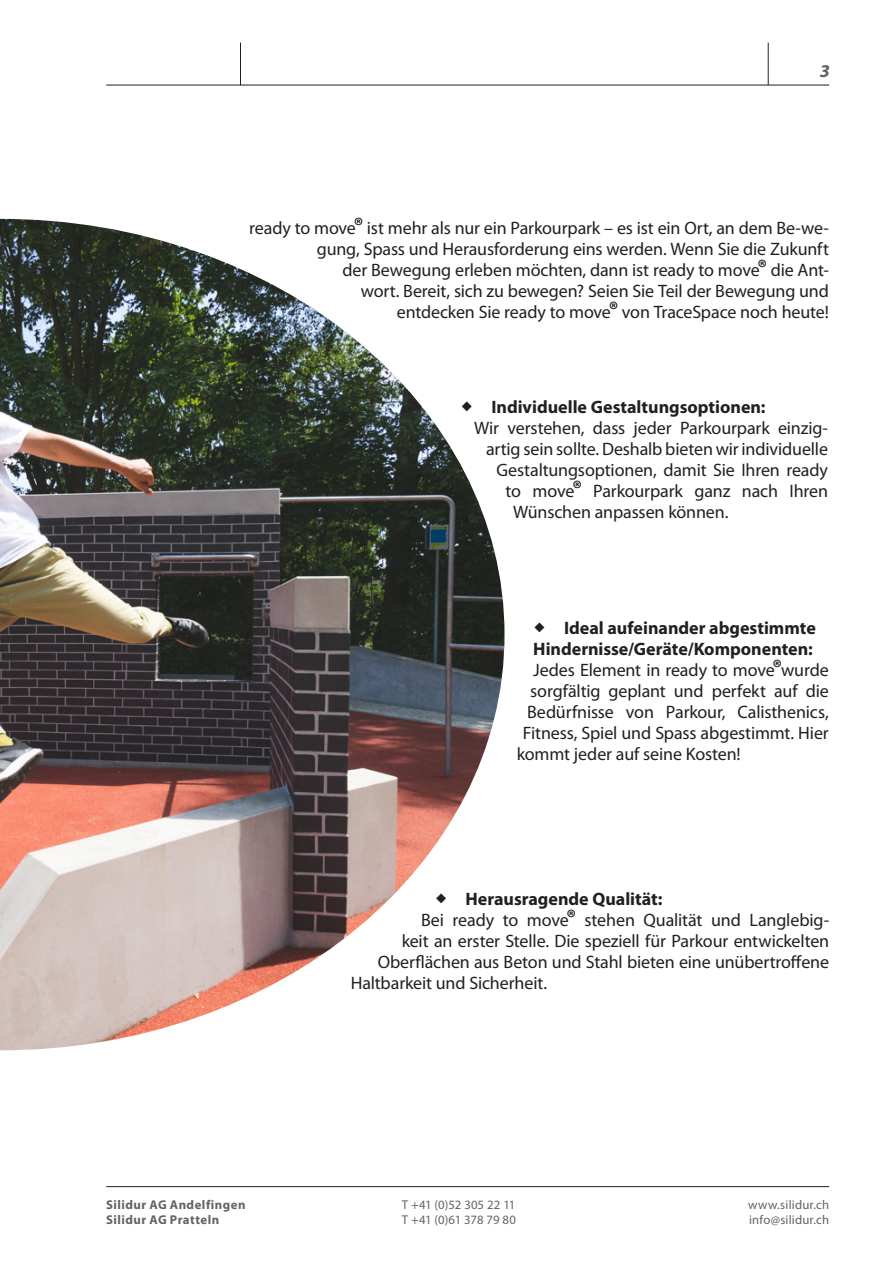
<style>
.page{position:relative;width:893px;height:1263px;background:#fff}
.page>*{position:absolute;margin:0;border:0;box-sizing:border-box;transform-origin:0 0}
.t1{font:18px/21px "Myriad Pro";letter-spacing:-.01em;color:#231f20;text-align:right}
.t2{font:700 18px "Myriad Pro";color:#231f20}
.t3{font:italic 700 18px "Myriad Pro";color:#636366}
.t4{font:12.75px "Myriad Pro";letter-spacing:.01em;color:#636366}
.t5{font:700 12.75px "Myriad Pro";letter-spacing:.035em;color:#636366}
.t6{font:12.75px "Myriad Pro";letter-spacing:-.01em;color:#636366}
.s1{font-weight:700;font-stretch:condensed;font-size:24px}
</style>
<div class="page">
<img style="left:0;top:219px;width:504px;height:831px">
<hr style="left:106px;top:85px;width:723px;height:1px;background:#231f20">
<hr style="left:768px;top:43px;width:1px;height:42px;background:#231f20">
<hr style="left:240px;top:43px;width:1px;height:42px;background:#231f20">
<hr style="left:106px;top:1186px;width:723px;height:1px;background:#231f20">
<svg style="left:436px;top:894px;width:10px;height:10px"></svg>
<svg style="left:462px;top:402px;width:10px;height:10px"></svg>
<p class="t3" style="left:819px;top:59px;width:15px">3</p>
<p class="t1" style="left:249px;top:217px;width:581px">ready to move<span class="s1">®</span> ist mehr als nur ein Parkourpark – es ist ein Ort, an dem Be-we&shy;gung, Spass und Herausforderung eins werden. Wenn Sie die Zukunft<br>der Bewegung erleben möchten, dann ist ready to move<span class="s1">®</span> die Ant-<br>wort. Bereit, sich zu bewegen? Seien Sie Teil der Bewegung und<br>entdecken Sie ready to move<span class="s1">®</span> von TraceSpace noch heute!</p>
<p class="t2" style="left:491px;top:395px;width:276px">Individuelle Gestaltungsoptionen:</p>
<p class="t1" style="left:474px;top:417px;width:355px">Wir verstehen, dass jeder Parkourpark einzig-</p>
<p class="t1" style="left:486px;top:438px;width:344px">artig sein sollte. Deshalb bieten wir individuelle</p>
<p class="t1" style="left:497px;top:459px;width:333px">Gestaltungsoptionen, damit Sie Ihren ready</p>
<p class="t1" style="left:506px;top:480px;width:324px">to move<span class="s1">®</span> Parkourpark ganz nach Ihren</p>
<p class="t1" style="left:513px;top:501px;width:217px">Wünschen anpassen können.</p>
<p class="t2" style="left:564px;top:617px;width:253px">Ideal aufeinander abgestimmte</p>
<p class="t2" style="left:533px;top:638px;width:281px">Hindernisse/Geräte/Komponenten:</p>
<p class="t1" style="left:533px;top:660px;width:297px">Jedes Element in ready to move<span class="s1">®</span>wurde</p>
<p class="t1" style="left:530px;top:681px;width:300px">sorgfältig geplant und perfekt auf die</p>
<p class="t1" style="left:527px;top:702px;width:303px">Bedürfnisse von Parkour, Calisthenics,</p>
<p class="t1" style="left:523px;top:723px;width:307px">Fitness, Spiel und Spass abgestimmt. Hier</p>
<p class="t1" style="left:517px;top:744px;width:225px">kommt jeder auf seine Kosten!</p>
<p class="t2" style="left:465px;top:888px;width:198px">Herausragende Qualität:</p>
<p class="t1" style="left:421px;top:910px;width:410px">Bei ready to move<span class="s1">®</span> stehen Qualität und Langlebig-</p>
<p class="t1" style="left:402px;top:931px;width:429px">keit an erster Stelle. Die speziell für Parkour entwickelten</p>
<p class="t1" style="left:378px;top:952px;width:453px">Oberflächen aus Beton und Stahl bieten eine unübertroffene</p>
<p class="t1" style="left:351px;top:973px;width:198px">Haltbarkeit und Sicherheit.</p>
<p class="t5" style="left:106px;top:1196px;width:141px">Silidur AG Andelfingen</p>
<p class="t4" style="left:402px;top:1196px;width:115px">T +41 (0)52 305 22 11</p>
<p class="t4" style="left:748px;top:1196px;width:82px">www.silidur.ch</p>
<p class="t5" style="left:106px;top:1211px;width:114px">Silidur AG Pratteln</p>
<p class="t6" style="left:402px;top:1211px;width:116px">T +41 (0)61 378 79 80</p>
<p class="t4" style="left:749px;top:1211px;width:82px">info@silidur.ch</p>
</div>
